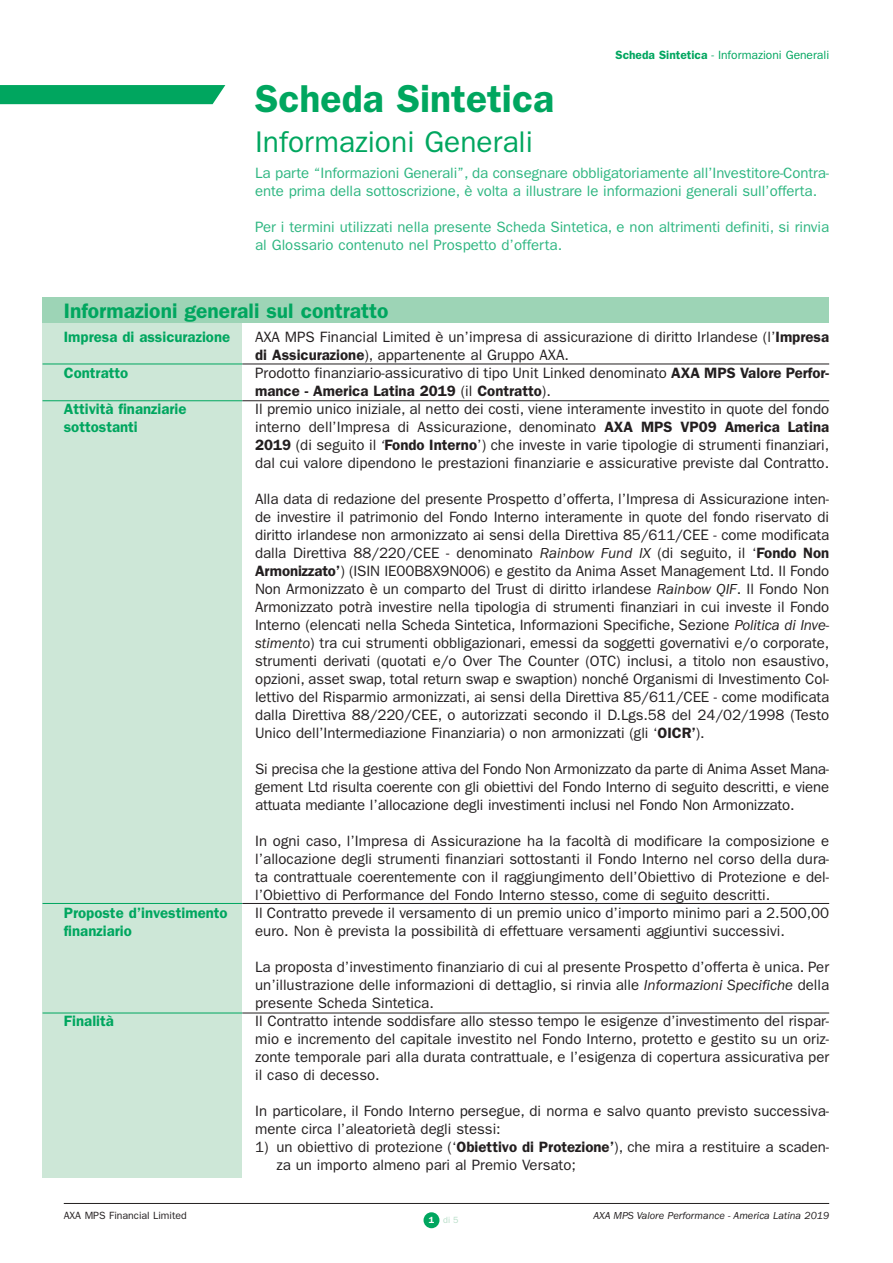
<style>
.page{position:relative;width:893px;height:1263px;background:#fff}
.page>*{position:absolute;margin:0;border:0;box-sizing:border-box;transform-origin:0 0}
.t1{font:600 39px "Franklin Gothic";color:#00a65f}
.t2{font:30px "Franklin Gothic";color:#00a65f}
.t3{font:600 21px "Franklin Gothic";color:#00a65f}
.t4{font:15px/18px "Franklin Gothic";color:#231f20}
.t5{font:15px/18px "Franklin Gothic";letter-spacing:-.005em;color:#2eb681}
.t6{font:600 15px/18px "Franklin Gothic";color:#00a65f}
.t7{font:12px "Franklin Gothic";color:#00a65f}
.t8{font:italic 10.5px "Franklin Gothic";color:#231f20}
.t9{font:10.5px "Franklin Gothic";color:#231f20}
.t10{font:9px "Franklin Gothic";color:#b6ddc7}
.s1{font-weight:600}
.s2{font-style:italic}
.s3{font-weight:600;color:#fff}
.s4{color:#fff}
</style>
<div class="page">
<div style="left:423px;top:1212px;width:16px;height:16px;background:#00a65f;border-radius:50%"></div>
<hr style="left:64px;top:1203px;width:765px;height:1px;background:#231f20">
<div style="left:43px;top:332px;width:199px;height:846px;background:#cde7d7"></div>
<div style="left:43px;top:298px;width:786px;height:25px;background:#9dd4b6"></div>
<svg style="left:0;top:85px;width:225px;height:19px;background:#07a863"></svg>
<hr style="left:43px;top:364px;width:199px;height:1px;background:#00a65f">
<hr style="left:242px;top:364px;width:587px;height:1px;background:#231f20">
<hr style="left:43px;top:400px;width:199px;height:1px;background:#00a65f">
<hr style="left:242px;top:400px;width:587px;height:1px;background:#231f20">
<hr style="left:43px;top:1013px;width:199px;height:1px;background:#00a65f">
<hr style="left:242px;top:1013px;width:587px;height:1px;background:#231f20">
<hr style="left:43px;top:903px;width:199px;height:1px;background:#00a65f">
<hr style="left:242px;top:903px;width:587px;height:1px;background:#231f20">
<p class="t7" style="left:615px;top:48px;width:215px"><span class="s1">Scheda Sintetica</span> - Informazioni Generali</p>
<h1 class="t1" style="left:255px;top:76px;width:301px">Scheda Sintetica</h1>
<h2 class="t2" style="left:255px;top:125px;width:279px">Informazioni Generali</h2>
<p class="t5" style="left:255px;top:164px;width:576px">La parte “Informazioni Generali”, da consegnare obbligatoriamente all’Investitore-Contra&shy;ente prima della sottoscrizione, è volta a illustrare le informazioni generali sull’offerta.</p>
<p class="t5" style="left:255px;top:218px;width:576px">Per i termini utilizzati nella presente Scheda Sintetica, e non altrimenti definiti, si rinvia al Glossario contenuto nel Prospetto d’offerta.</p>
<h3 class="t3" style="left:64px;top:299px;width:326px">Informazioni generali sul contratto</h3>
<p class="t6" style="left:64px;top:328px;width:168px">Impresa di assicurazione</p>
<p class="t6" style="left:64px;top:364px;width:66px">Contratto</p>
<p class="t6" style="left:64px;top:400px;width:124px">Attività finanziarie sottostanti</p>
<p class="t6" style="left:64px;top:904px;width:165px">Proposte d’investimento finanziario</p>
<p class="t6" style="left:64px;top:1012px;width:52px">Finalità</p>
<p class="t4" style="left:255px;top:328px;width:576px">AXA MPS Financial Limited è un’impresa di assicurazione di diritto Irlandese (l’<span class="s1">Impresa di Assicurazione</span>), appartenente al Gruppo AXA.<br>Prodotto finanziario-assicurativo di tipo Unit Linked denominato <span class="s1">AXA MPS Valore Perfor&shy;mance - America Latina 2019</span> (il <span class="s1">Contratto</span>).<br>Il premio unico iniziale, al netto dei costi, viene interamente investito in quote del fondo interno dell’Impresa di Assicurazione, denominato <span class="s1">AXA MPS VP09 America Latina 2019</span> (di seguito il <span class="s2">‘</span><span class="s1">Fondo Interno</span>’) che investe in varie tipologie di strumenti finanziari, dal cui valore dipendono le prestazioni finanziarie e assicurative previste dal Contratto.</p>
<p class="t4" style="left:255px;top:490px;width:576px;text-align:justify">Alla data di redazione del presente Prospetto d’offerta, l’Impresa di Assicurazione inten&shy;de investire il patrimonio del Fondo Interno interamente in quote del fondo riservato di diritto irlandese non armonizzato ai sensi della Direttiva 85/611/CEE - come modificata dalla Direttiva 88/220/CEE - denominato <span class="s2">Rainbow Fund IX</span> (di seguito, il ‘<span class="s1">Fondo Non Armonizzato’</span>) (ISIN IE00B8X9N006) e gestito da Anima Asset Management Ltd. Il Fondo Non Armonizzato è un comparto del Trust di diritto irlandese <span class="s2">Rainbow QIF</span>. Il Fondo Non Armonizzato potrà investire nella tipologia di strumenti finanziari in cui investe il Fondo Interno (elencati nella Scheda Sintetica, Informazioni Specifiche, Sezione <span class="s2">Politica di Inve&shy;stimento</span>) tra cui strumenti obbligazionari, emessi da soggetti governativi e/o corporate, strumenti derivati (quotati e/o Over The Counter (OTC) inclusi, a titolo non esaustivo, opzioni, asset swap, total return swap e swaption) nonché Organismi di Investimento Col&shy;lettivo del Risparmio armonizzati, ai sensi della Direttiva 85/611/CEE - come modificata dalla Direttiva 88/220/CEE, o autorizzati secondo il D.Lgs.58 del 24/02/1998 (Testo Unico dell’Intermediazione Finanziaria) o non armonizzati (gli ‘<span class="s1">OICR’</span>).</p>
<p class="t4" style="left:255px;top:760px;width:576px;text-align:justify">Si precisa che la gestione attiva del Fondo Non Armonizzato da parte di Anima Asset Mana&shy;gement Ltd risulta coerente con gli obiettivi del Fondo Interno di seguito descritti, e viene attuata mediante l’allocazione degli investimenti inclusi nel Fondo Non Armonizzato.</p>
<p class="t4" style="left:255px;top:832px;width:576px">In ogni caso, l’Impresa di Assicurazione ha la facoltà di modificare la composizione e l’allocazione degli strumenti finanziari sottostanti il Fondo Interno nel corso della dura&shy;ta contrattuale coerentemente con il raggiungimento dell’Obiettivo di Protezione e del&shy;l’Obiettivo di Performance del Fondo Interno stesso, come di seguito descritti.<br>Il Contratto prevede il versamento di un premio unico d’importo minimo pari a 2.500,00 euro. Non è prevista la possibilità di effettuare versamenti aggiuntivi successivi.</p>
<p class="t4" style="left:255px;top:958px;width:576px">La proposta d’investimento finanziario di cui al presente Prospetto d’offerta è unica. Per un’illustrazione delle informazioni di dettaglio, si rinvia alle <span class="s2">Informazioni Specifiche</span> della presente Scheda Sintetica.<br>Il Contratto intende soddisfare allo stesso tempo le esigenze d’investimento del rispar&shy;mio e incremento del capitale investito nel Fondo Interno, protetto e gestito su un oriz&shy;zonte temporale pari alla durata contrattuale, e l’esigenza di copertura assicurativa per il caso di decesso.</p>
<p class="t4" style="left:255px;top:1102px;width:576px">In particolare, il Fondo Interno persegue, di norma e salvo quanto previsto successiva&shy;mente circa l’aleatorietà degli stessi:</p>
<p class="t4" style="left:276px;top:1138px;width:554px;text-indent:-21px">1) un obiettivo di protezione (‘<span class="s1">Obiettivo di Protezione’</span>), che mira a restituire a scaden&shy;za un importo almeno pari al Premio Versato;</p>
<p class="t9" style="left:64px;top:1209px;width:124px">AXA MPS Financial Limited</p>
<p class="t8" style="left:593px;top:1211px;width:237px">AXA MPS Valore Performance - America Latina 2019</p>
<p class="t10" style="left:429px;top:1215px;width:37px"><span class="s3">1</span> di 5<span class="s4">0</span></p>
</div>
